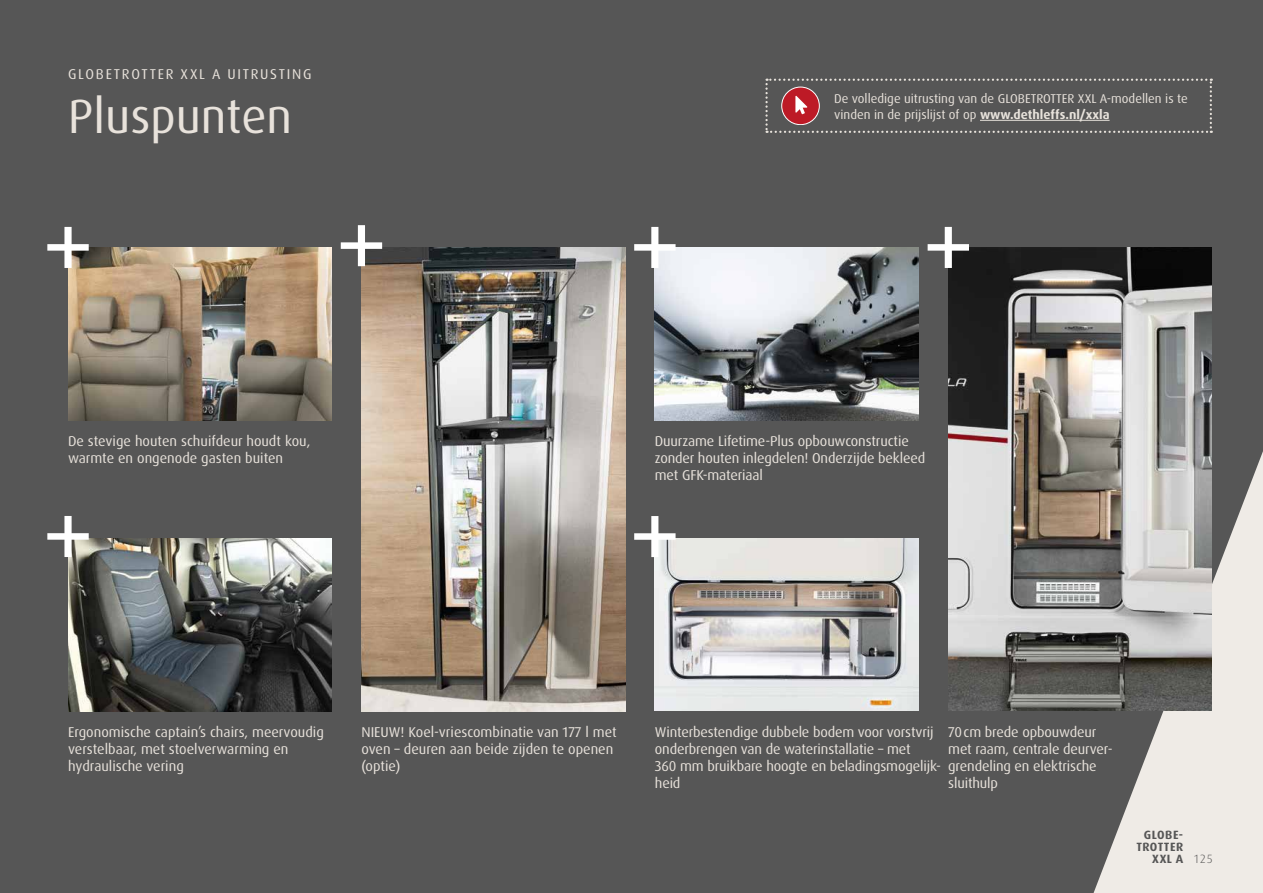
<style>
.page{position:relative;width:1263px;height:893px;background:#565656}
.page>*{position:absolute;margin:0;border:0;box-sizing:border-box;transform-origin:0 0}
.t1{font:48px "Dax Pro";color:#e8e2db}
.t2{font:14.25px/17.1px "Dax Pro";letter-spacing:-.01em;color:#e8e2db}
.t3{font:14.25px "Dax Pro";letter-spacing:.12em;color:#e8e2db}
.t4{font:12.75px/16.5px "Dax OT";color:#e8e2db}
.t5{font:700 12px/12px "Dax Pro";letter-spacing:.04em;color:#565656;text-align:right}
.t6{font:300 12px "Dax OT";color:#565656}
.s1{font-weight:700;color:#e8e3dc}
</style>
<div class="page">
<svg style="left:1093px;top:451px;width:170px;height:442px;background:#ccc9c5"></svg>
<img style="left:68px;top:248px;width:264px;height:172px">
<img style="left:68px;top:538px;width:264px;height:173px">
<img style="left:655px;top:248px;width:263px;height:172px">
<img style="left:655px;top:538px;width:263px;height:173px">
<img style="left:948px;top:248px;width:264px;height:463px">
<img style="left:361px;top:248px;width:264px;height:463px">
<svg style="left:47px;top:227px;width:42px;height:41px"></svg>
<svg style="left:341px;top:225px;width:41px;height:41px"></svg>
<svg style="left:634px;top:227px;width:41px;height:41px"></svg>
<svg style="left:928px;top:227px;width:41px;height:41px"></svg>
<svg style="left:634px;top:516px;width:41px;height:41px"></svg>
<svg style="left:47px;top:516px;width:42px;height:41px"></svg>
<svg style="left:765px;top:79px;width:447px;height:54px;background:#605a5a"></svg>
<p class="t3" style="left:68px;top:64px;width:245px">GLOBETROTTER XXL A UITRUSTING</p>
<h1 class="t1" style="left:68px;top:85px;width:226px">Pluspunten</h1>
<p class="t2" style="left:68px;top:432px;width:244px">De stevige houten schuifdeur houdt kou, warmte en ongenode gasten buiten</p>
<p class="t4" style="left:834px;top:90px;width:355px">De volledige uitrusting van de GLOBETROTTER XXL A-modellen is te vinden in de prijslijst of op <span class="s1">www.dethleffs.nl/xxla</span></p>
<p class="t2" style="left:655px;top:432px;width:272px">Duurzame Lifetime-Plus opbouwconstructie zonder houten inlegdelen! Onderzijde bekleed met GFK-materiaal</p>
<p class="t2" style="left:68px;top:723px;width:257px">Ergonomische captain’s chairs, meervoudig verstelbaar, met stoelverwarming en hydraulische vering</p>
<p class="t2" style="left:361px;top:723px;width:257px">NIEUW! Koel-vriescombinatie van 177 l met oven – deuren aan beide zijden te openen (optie)</p>
<p class="t2" style="left:655px;top:724px;width:288px">Winterbestendige dubbele bodem voor vorstvrij onderbrengen van de waterinstallatie – met<br>360 mm bruikbare hoogte en beladingsmogelijk&shy;heid</p>
<p class="t2" style="left:948px;top:724px;width:166px">70cm brede opbouwdeur met raam, centrale deurver&shy;grendeling en elektrische sluithulp</p>
<p class="t5" style="left:1136px;top:828px;width:48px">GLOBE-<br>TROTTER<br>XXL A</p>
<p class="t6" style="left:1194px;top:851px;width:20px">125</p>
</div>
